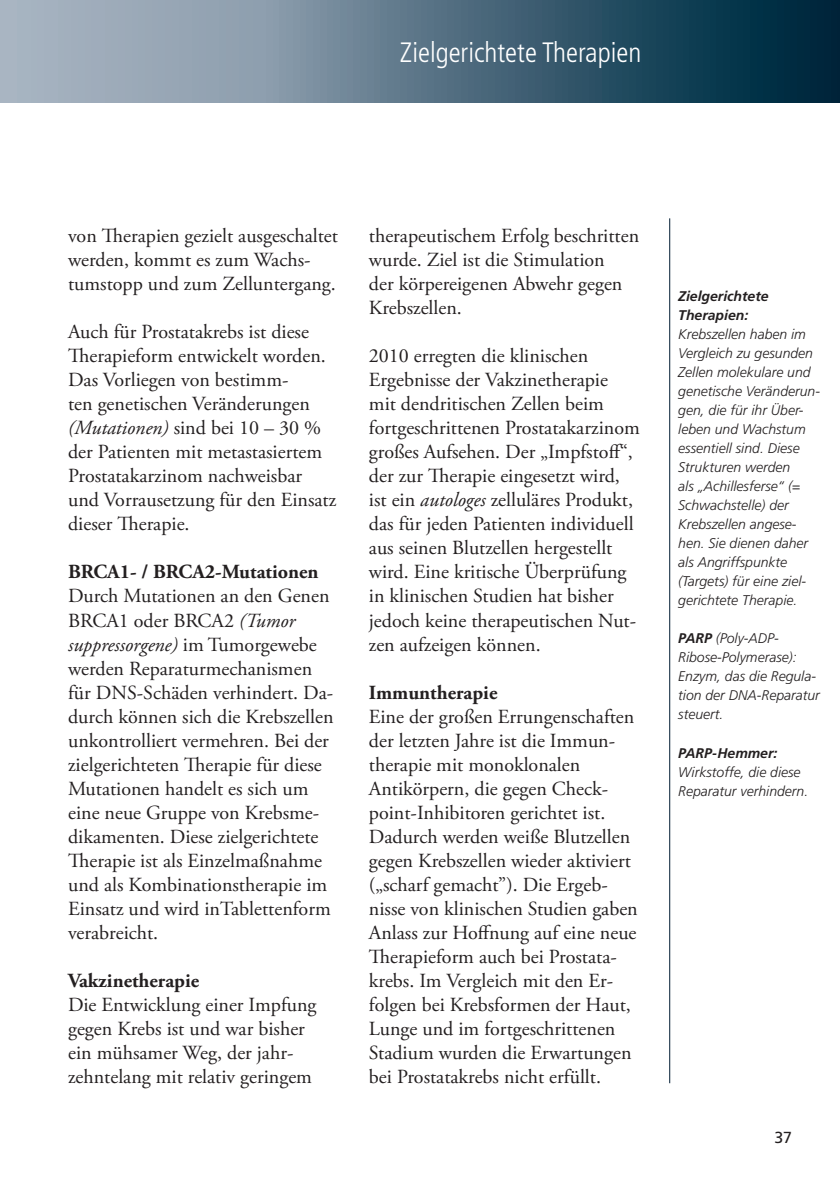
<style>
.page{position:relative;width:840px;height:1191px;background:#fff}
.page>*{position:absolute;margin:0;border:0;box-sizing:border-box;transform-origin:0 0}
.t1{font:300 condensed 28px "Frutiger LT Std";color:#fff}
.t2{font:20px/24px "Adobe Garamond Pro";color:#231f20}
.t3{font:700 20px "Adobe Garamond Pro";color:#231f20}
.t4{font:16px "Frutiger LT Std";color:#231f20}
.t5{font:italic 300 14px/19px "Frutiger LT Std";color:#231f20}
.t6{font:italic 700 14px/19px "Frutiger LT Std";color:#231f20}
.s1{font-style:italic}
.s2{font-weight:700}
</style>
<div class="page">
<svg style="left:0;top:0;width:839px;height:102px;background:#587386"></svg>
<hr style="left:668px;top:218px;width:1px;height:865px;background:#001c33">
<h1 class="t1" style="left:399px;top:36px;width:243px">Zielgerichtete Therapien</h1>
<p class="t2" style="left:68px;top:225px;width:271px">von Therapien gezielt ausgeschaltet werden, kommt es zum Wachs&shy;tumstopp und zum Zelluntergang.</p>
<p class="t2" style="left:68px;top:321px;width:269px">Auch für Prostatakrebs ist diese<br>Therapieform entwickelt worden.<br>Das Vorliegen von bestimm-<br>ten genetischen Veränderungen <span class="s1">(Mutationen)</span> sind bei 10 – 30 % der Patienten mit metastasiertem<br>Prostatakarzinom nachweisbar und Vorrausetzung für den Einsatz dieser Therapie.</p>
<p class="t3" style="left:68px;top:560px;width:252px">BRCA1- / BRCA2-Mutationen</p>
<p class="t2" style="left:68px;top:585px;width:267px">Durch Mutationen an den Genen<br>BRCA1 oder BRCA2 <span class="s1">(Tumor suppressorgene)</span> im Tumorgewebe werden Reparaturmechanismen für DNS-Schäden verhindert. Da&shy;durch können sich die Krebszellen unkontrolliert vermehren. Bei der zielgerichteten Therapie für diese<br>Mutationen handelt es sich um eine neue Gruppe von Krebsme&shy;dikamenten. Diese zielgerichtete<br>Therapie ist als Einzelmaßnahme und als Kombinationstherapie im<br>Einsatz und wird inTablettenform verabreicht.</p>
<p class="t3" style="left:68px;top:968px;width:132px">Vakzinetherapie</p>
<p class="t2" style="left:68px;top:993px;width:250px">Die Entwicklung einer Impfung gegen Krebs ist und war bisher ein mühsamer Weg, der jahr&shy;zehntelang mit relativ geringem</p>
<p class="t2" style="left:369px;top:225px;width:271px">therapeutischem Erfolg beschritten wurde. Ziel ist die Stimulation<br>der körpereigenen Abwehr gegen<br>Krebszellen.</p>
<p class="t2" style="left:369px;top:345px;width:272px">2010 erregten die klinischen Ergebnisse der Vakzinetherapie mit dendritischen Zellen beim fortgeschrittenen Prostatakarzinom großes Aufsehen. Der „Impfstoff“, der zur Therapie eingesetzt wird, ist ein <span class="s1">autologes</span> zelluläres Produkt, das für jeden Patienten individuell aus seinen Blutzellen hergestellt wird. Eine kritische Überprüfung in klinischen Studien hat bisher jedoch keine therapeutischen Nut&shy;zen aufzeigen können.</p>
<p class="t3" style="left:369px;top:680px;width:130px">Immuntherapie</p>
<p class="t2" style="left:369px;top:705px;width:270px">Eine der großen Errungenschaften der letzten Jahre ist die Immun&shy;therapie mit monoklonalen<br>Antikörpern, die gegen Check&shy;point-Inhibitoren gerichtet ist.<br>Dadurch werden weiße Blutzellen gegen Krebszellen wieder aktiviert („scharf gemacht”). Die Ergeb&shy;nisse von klinischen Studien gaben<br>Anlass zur Hoffnung auf eine neue<br>Therapieform auch bei Prostata&shy;krebs. Im Vergleich mit den Er&shy;folgen bei Krebsformen der Haut,<br>Lunge und im fortgeschrittenen<br>Stadium wurden die Erwartungen bei Prostatakrebs nicht erfüllt.</p>
<p class="t6" style="left:677px;top:286px;width:92px">Zielgerichtete<br>Therapien:</p>
<p class="t5" style="left:677px;top:325px;width:143px">Krebszellen haben im<br>Vergleich zu gesunden<br>Zellen molekulare und genetische Veränderun&shy;gen, die für ihr Über&shy;leben und Wachstum essentiell sind. Diese<br>Strukturen werden<br>als „Achillesferse“ (=<br>Schwachstelle) der<br>Krebszellen angese&shy;hen. Sie dienen daher als Angriffspunkte (Targets) für eine ziel&shy;gerichtete Therapie.</p>
<p class="t5" style="left:677px;top:629px;width:143px"><span class="s2">PARP</span> (Poly-ADP-<br>Ribose-Polymerase):<br>Enzym, das die Regula&shy;tion der DNA-Reparatur steuert.</p>
<p class="t6" style="left:677px;top:743px;width:101px">PARP-Hemmer:</p>
<p class="t5" style="left:677px;top:763px;width:131px">Wirkstoffe, die diese<br>Reparatur verhindern.</p>
<p class="t4" style="left:773px;top:1128px;width:19px">37</p>
</div>
